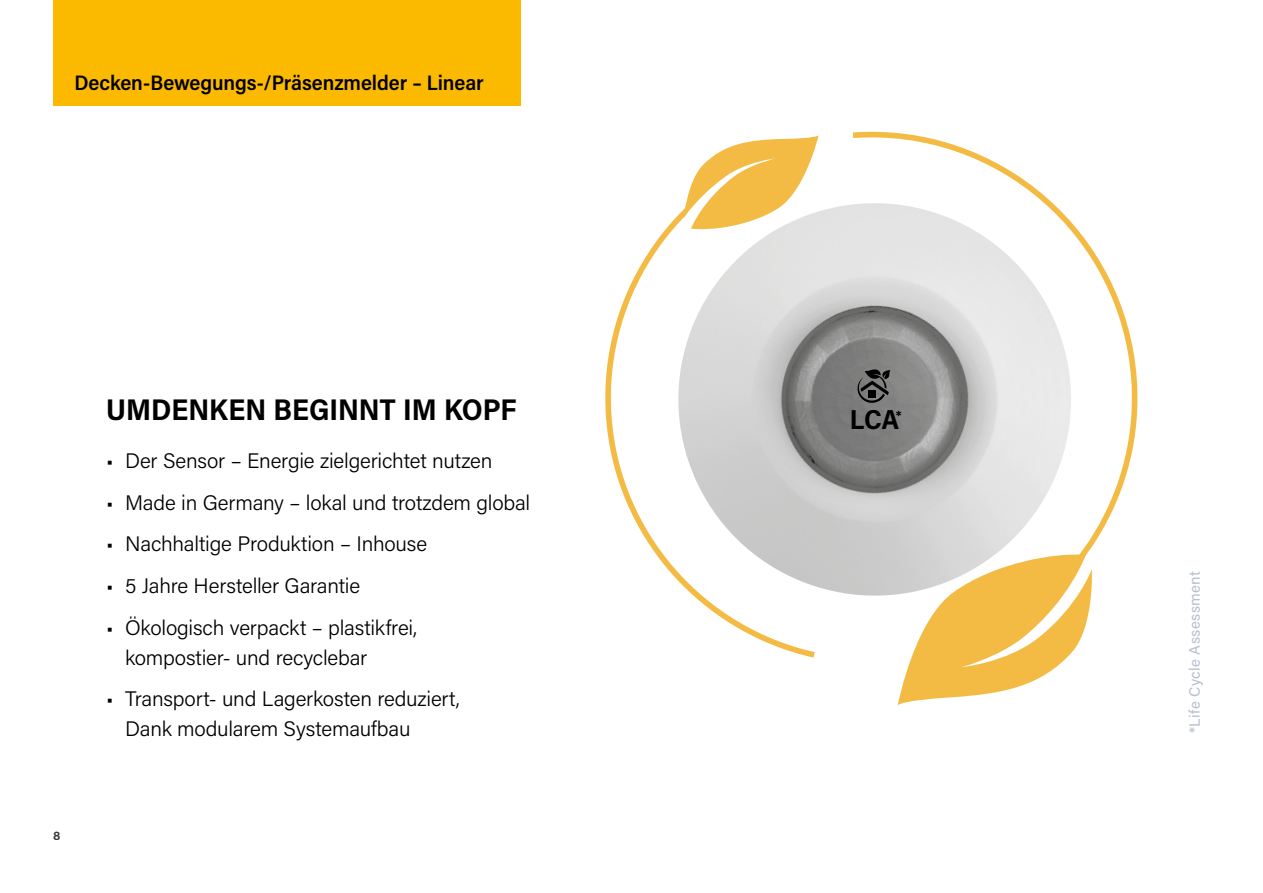
<style>
.page{position:relative;width:1263px;height:893px;background:#fff}
.page>*{position:absolute;margin:0;border:0;box-sizing:border-box;transform-origin:0 0}
.t1{font:700 30px "Acumin Pro Semi Cond";letter-spacing:-.005em;color:#000}
.t2{font:700 27.6px "Acumin Pro Semi Cond";color:#000}
.t3{font:300 21px/29.7px "Acumin Pro";letter-spacing:-.01em;color:#000}
.t4{font:600 21px "Acumin Pro Semi Cond";letter-spacing:-.005em;color:#000}
.t5{font:15px "Acumin Pro";letter-spacing:.025em;color:#b5bfce}
.t6{font:700 12px "Acumin Pro";color:#3c3c3b}
</style>
<div class="page">
<div style="left:53px;top:0;width:468px;height:105px;background:#fbba00"></div>
<svg style="left:821px;top:205px;width:26px;height:389px"></svg>
<svg style="left:847px;top:131px;width:291px;height:465px"></svg>
<svg style="left:898px;top:552px;width:196px;height:153px"></svg>
<svg style="left:605px;top:211px;width:216px;height:447px"></svg>
<svg style="left:682px;top:135px;width:137px;height:96px"></svg>
<svg style="left:857px;top:368px;width:33px;height:35px"></svg>
<p class="t4" style="left:74px;top:68px;width:411px">Decken-Bewegungs-/Präsenzmelder – Linear</p>
<p class="t6" style="left:53px;top:827px;width:9px">8</p>
<h1 class="t1" style="left:106px;top:389px;width:412px">UMDENKEN BEGINNT IM KOPF</h1>
<h2 class="t2" style="left:850px;top:400px;width:53px">LCA<sup>*</sup></h2>
<p class="t3" style="left:106px;top:445px;width:388px">• Der Sensor – Energie zielgerichtet nutzen</p>
<p class="t3" style="left:106px;top:487px;width:425px">• Made in Germany – lokal und trotzdem global</p>
<p class="t3" style="left:106px;top:528px;width:322px">• Nachhaltige Produktion – Inhouse</p>
<p class="t3" style="left:106px;top:570px;width:255px">• 5 Jahre Hersteller Garantie</p>
<p class="t3" style="left:125px;top:612px;width:294px;text-indent:-19px">• Ökologisch verpackt – plastikfrei, kompostier- und recyclebar</p>
<p class="t3" style="left:125px;top:683px;width:336px;text-indent:-19px">• Transport- und Lagerkosten reduziert,<br>Dank modularem Systemaufbau</p>
<p class="t5" style="left:1184px;top:733px;width:164px;rotate:-90deg">*Life Cycle Assessment</p>
</div>
